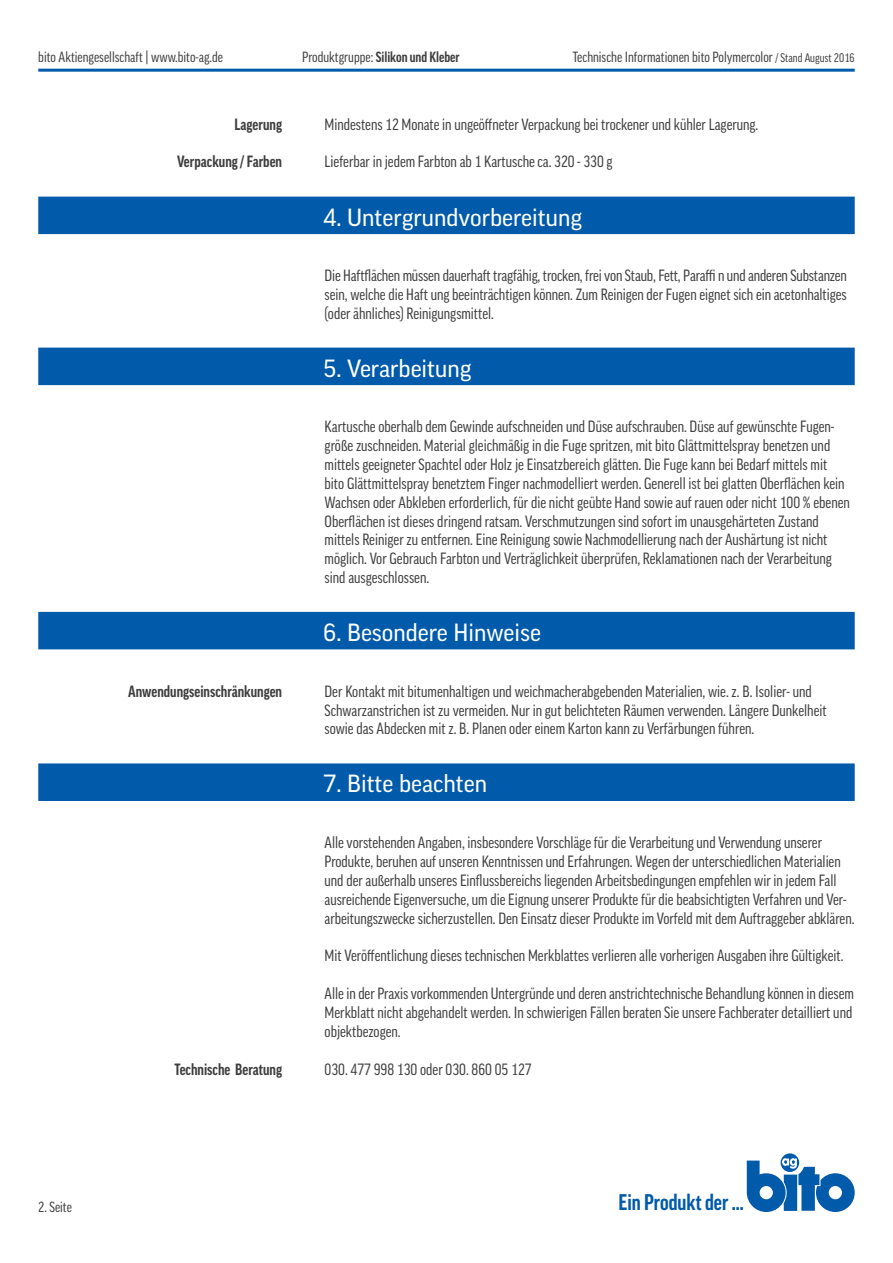
<style>
.page{position:relative;width:893px;height:1263px;background:#fff}
.page>*{position:absolute;margin:0;border:0;box-sizing:border-box;transform-origin:0 0}
.blauer_Balken{font:24px "Good Pro";color:#fff}
.t1{font:700 condensed 21.9px "Good Pro";color:#015aaa}
.Inhalt{font:condensed 15.75px/18.9px "Good Pro";color:#3e3e3f}
.Inhalt-2{font:700 condensed 15.75px "Good Pro";color:#3e3e3f}
.Auflistung{font:700 condensed 15.75px "Good Pro";color:#3e3e3f}
.t2{font:condensed 14.25px "Good Pro";color:#3e3e3f}
.t3{font:700 condensed 14.25px "Good Pro";color:#3e3e3f}
.s1{font-weight:400}
.s2{font-size:12px}
</style>
<div class="page">
<hr style="left:38px;top:69px;width:817px;height:3px;background:#015aaa">
<svg style="left:747px;top:1153px;width:108px;height:59px"></svg>
<div style="left:38px;top:197px;width:817px;height:37px;background:#015aaa"></div>
<div style="left:38px;top:348px;width:817px;height:37px;background:#015aaa"></div>
<div style="left:38px;top:612px;width:817px;height:37px;background:#015aaa"></div>
<div style="left:38px;top:763px;width:817px;height:38px;background:#015aaa"></div>
<p class="t2" style="left:38px;top:49px;width:186px">bito Aktiengesellschaft | www.bito-ag.de</p>
<p class="t3" style="left:302px;top:49px;width:159px"><span class="s1">Produktgruppe:</span> Silikon und Kleber</p>
<p class="t2" style="left:573px;top:49px;width:283px">Technische Informationen bito Polymercolor <span class="s2">/ Stand August 2016</span></p>
<p class="Inhalt-2" style="left:235px;top:115px;width:49px">Lagerung</p>
<p class="Inhalt-2" style="left:177px;top:153px;width:106px">Verpackung / Farben</p>
<p class="Inhalt-2" style="left:128px;top:682px;width:155px">Anwendungseinschränkungen</p>
<p class="Auflistung" style="left:174px;top:1060px;width:109px">Technische Beratung</p>
<p class="Inhalt" style="left:325px;top:115px;width:435px">Mindestens 12 Monate in ungeöffneter Verpackung bei trockener und kühler Lagerung.</p>
<p class="Inhalt" style="left:325px;top:152px;width:290px">Lieferbar in jedem Farbton ab 1 Kartusche ca. 320 - 330 g</p>
<p class="blauer_Balken" style="left:323px;top:203px;width:260px">4. Untergrundvorbereitung</p>
<p class="Inhalt" style="left:325px;top:266px;width:524px;text-align:justify">Die Haftflächen müssen dauerhaft tragfähig, trocken, frei von Staub, Fett, Paraffi n und anderen Substanzen sein, welche die Haft ung beeinträchtigen können. Zum Reinigen der Fugen eignet sich ein acetonhaltiges (oder ähnliches) Reinigungsmittel.</p>
<p class="blauer_Balken" style="left:323px;top:354px;width:150px">5. Verarbeitung</p>
<p class="Inhalt" style="left:325px;top:417px;width:527px">Kartusche oberhalb dem Gewinde aufschneiden und Düse aufschrauben. Düse auf gewünschte Fugen&shy;größe zuschneiden. Material gleichmäßig in die Fuge spritzen, mit bito Glättmittelspray benetzen und mittels geeigneter Spachtel oder Holz je Einsatzbereich glätten. Die Fuge kann bei Bedarf mittels mit bito Glättmittelspray benetztem Finger nachmodelliert werden. Generell ist bei glatten Oberflächen kein Wachsen oder Abkleben erforderlich, für die nicht geübte Hand sowie auf rauen oder nicht 100 % ebenen Oberflächen ist dieses dringend ratsam. Verschmutzungen sind sofort im unausgehärteten Zustand mittels Reiniger zu entfernen. Eine Reinigung sowie Nachmodellierung nach der Aushärtung ist nicht möglich. Vor Gebrauch Farbton und Verträglichkeit überprüfen, Reklamationen nach der Verarbeitung sind ausgeschlossen.</p>
<p class="blauer_Balken" style="left:323px;top:619px;width:219px">6. Besondere Hinweise</p>
<p class="Inhalt" style="left:325px;top:682px;width:504px">Der Kontakt mit bitumenhaltigen und weichmacherabgebenden Materialien, wie. z. B. Isolier- und<br>Schwarzanstrichen ist zu vermeiden. Nur in gut belichteten Räumen verwenden. Längere Dunkelheit sowie das Abdecken mit z. B. Planen oder einem Karton kann zu Verfärbungen führen.</p>
<p class="blauer_Balken" style="left:323px;top:770px;width:165px">7. Bitte beachten</p>
<p class="Inhalt" style="left:325px;top:833px;width:531px">Alle vorstehenden Angaben, insbesondere Vorschläge für die Verarbeitung und Verwendung unserer Produkte, beruhen auf unseren Kenntnissen und Erfahrungen. Wegen der unterschiedlichen Materialien und der außerhalb unseres Einflussbereichs liegenden Arbeitsbedingungen empfehlen wir in jedem Fall ausreichende Eigenversuche, um die Eignung unserer Produkte für die beabsichtigten Verfahren und Ver&shy;arbeitungszwecke sicherzustellen. Den Einsatz dieser Produkte im Vorfeld mit dem Auftraggeber abklären.</p>
<p class="Inhalt" style="left:325px;top:946px;width:520px">Mit Veröffentlichung dieses technischen Merkblattes verlieren alle vorherigen Ausgaben ihre Gültigkeit.</p>
<p class="Inhalt" style="left:325px;top:984px;width:531px;text-align:justify">Alle in der Praxis vorkommenden Untergründe und deren anstrichtechnische Behandlung können in diesem Merkblatt nicht abgehandelt werden. In schwierigen Fällen beraten Sie unsere Fachberater detailliert und objektbezogen.</p>
<p class="Inhalt" style="left:325px;top:1060px;width:209px">030. 477 998 130 oder 030. 860 05 127</p>
<p class="t2" style="left:38px;top:1199px;width:35px">2. Seite</p>
<h2 class="t1" style="left:618px;top:1190px;width:127px">Ein Produkt der ...</h2>
</div>
